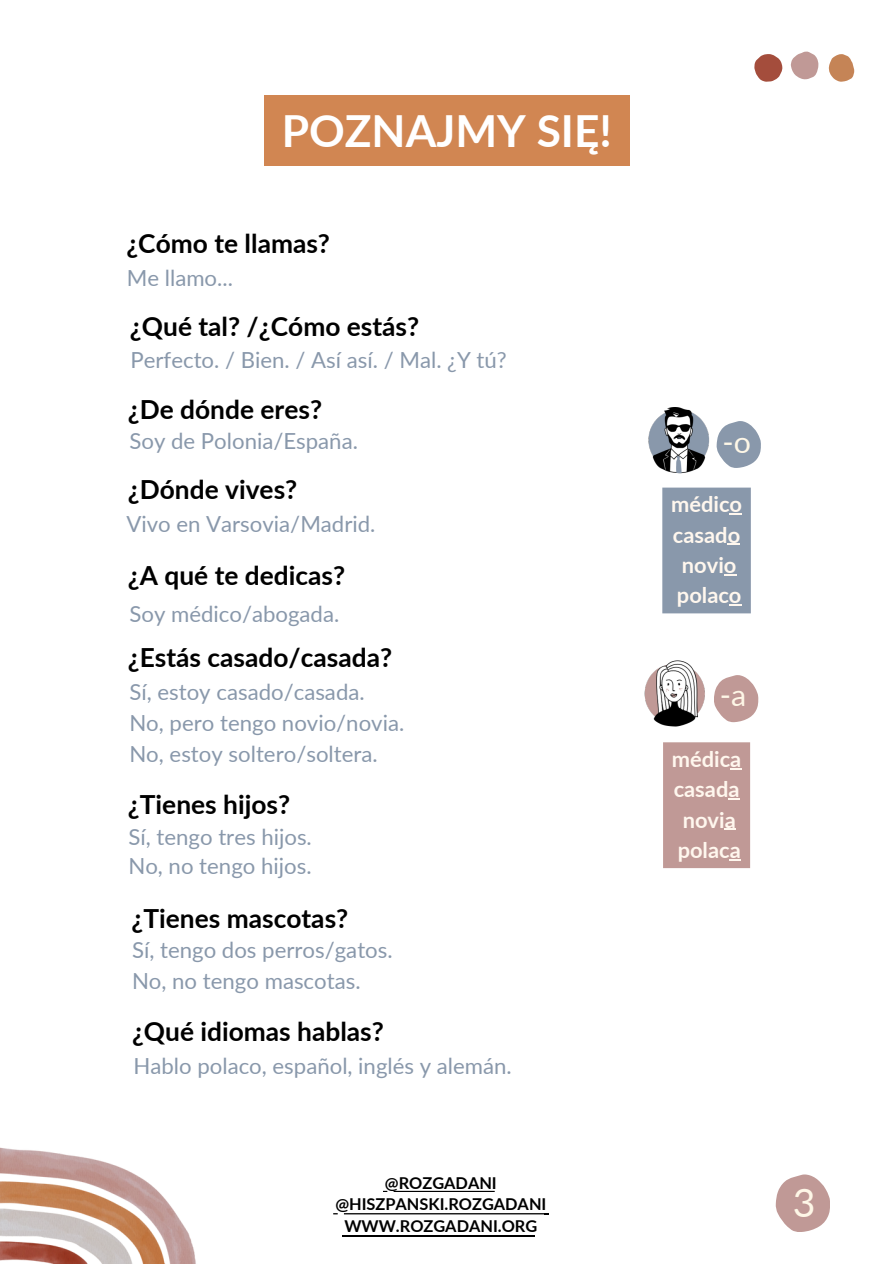
<style>
.page{position:relative;width:894px;height:1264px;background:#fff}
.page>*{position:absolute;margin:0;border:0;box-sizing:border-box;transform-origin:0 0}
.t1{font:700 44.25px "Lato";color:#fff}
.t2{font:39.3px "Lato";color:#fef7e7}
.t3{font:30.45px "Lato";color:#fef7e7}
.t4{font:30.3px "Lato";color:#fef7e7}
.t5{font:700 26.25px "Lato";color:#000}
.t6{font:22.2px "Lato";color:#8998ab}
.t7{font:700 21.9px/30.3px "Lato";color:#fff7ee;text-align:center}
.t8{font:700 16.35px/21.3px "Lato";color:#000;text-align:center}
</style>
<div class="page">
<img style="left:1px;top:1148px;width:195px;height:115px">
<svg style="left:754px;top:54px;width:28px;height:28px"></svg>
<svg style="left:790px;top:51px;width:28px;height:28px"></svg>
<svg style="left:828px;top:54px;width:25px;height:28px"></svg>
<svg style="left:775px;top:1174px;width:54px;height:57px"></svg>
<div style="left:264px;top:95px;width:365px;height:71px;background:#d18652"></div>
<img style="left:648px;top:407px;width:62px;height:67px">
<svg style="left:716px;top:421px;width:44px;height:47px"></svg>
<img style="left:644px;top:660px;width:61px;height:67px">
<svg style="left:714px;top:675px;width:44px;height:47px"></svg>
<div style="left:662px;top:487px;width:88px;height:126px;background:#8998ab"></div>
<div style="left:663px;top:742px;width:87px;height:126px;background:#c09996"></div>
<svg style="left:383px;top:1190px;width:111px;height:2px"></svg>
<hr style="left:342px;top:1235px;width:193px;height:1px;background:#000">
<svg style="left:333px;top:1213px;width:215px;height:1px"></svg>
<h3 class="t1" style="left:281px;top:103px;width:331px">POZNAJMY SIĘ!</h3>
<h5 class="t5" style="left:126px;top:227px;width:205px">¿Cómo te llamas?</h5>
<h3 class="t6" style="left:127px;top:264px;width:107px">Me llamo...</h3>
<h5 class="t5" style="left:130px;top:310px;width:291px">¿Qué tal? /¿Cómo estás?</h5>
<h5 class="t6" style="left:130px;top:346px;width:378px">Perfecto. / Bien. / Así así. / Mal. ¿Y tú?</h5>
<h3 class="t5" style="left:128px;top:393px;width:196px">¿De dónde eres?</h3>
<h5 class="t6" style="left:129px;top:427px;width:230px">Soy de Polonia/España.</h5>
<h5 class="t5" style="left:128px;top:473px;width:171px">¿Dónde vives?</h5>
<h3 class="t6" style="left:126px;top:509px;width:250px">Vivo en Varsovia/Madrid.</h3>
<h3 class="t5" style="left:128px;top:559px;width:219px">¿A qué te dedicas?</h3>
<h5 class="t6" style="left:129px;top:600px;width:211px">Soy médico/abogada.</h5>
<h5 class="t5" style="left:128px;top:641px;width:266px">¿Estás casado/casada?</h5>
<h5 class="t6" style="left:129px;top:677px;width:237px">Sí, estoy casado/casada.</h5>
<h5 class="t6" style="left:129px;top:708px;width:276px">No, pero tengo novio/novia.</h5>
<h5 class="t6" style="left:129px;top:740px;width:250px">No, estoy soltero/soltera.</h5>
<h3 class="t5" style="left:128px;top:788px;width:164px">¿Tienes hijos?</h3>
<h5 class="t6" style="left:128px;top:822px;width:185px">Sí, tengo tres hijos.</h5>
<h3 class="t6" style="left:128px;top:851px;width:185px">No, no tengo hijos.</h3>
<h4 class="t5" style="left:131px;top:901px;width:218px">¿Tienes mascotas?</h4>
<p class="t6" style="left:132px;top:936px;width:262px">Sí, tengo dos perros/gatos.</p>
<h2 class="t6" style="left:132px;top:967px;width:230px">No, no tengo mascotas.</h2>
<h5 class="t5" style="left:132px;top:1015px;width:253px">¿Qué idiomas hablas?</h5>
<h3 class="t6" style="left:133px;top:1051px;width:379px">Hablo polaco, español, inglés y alemán.</h3>
<h4 class="t8" style="left:335px;top:1171px;width:212px">@ROZGADANI @HISZPANSKI.ROZGADANI<br>WWW.ROZGADANI.ORG</h4>
<h3 class="t4" style="left:722px;top:423px;width:30px">-o</h3>
<p class="t7" style="left:671px;top:488px;width:72px">médico casado novio polaco</p>
<h5 class="t3" style="left:719px;top:675px;width:28px">-a</h5>
<h2 class="t7" style="left:671px;top:743px;width:71px">médica casada novia polaca</h2>
<h1 class="t2" style="left:792px;top:1178px;width:24px">3</h1>
</div>
